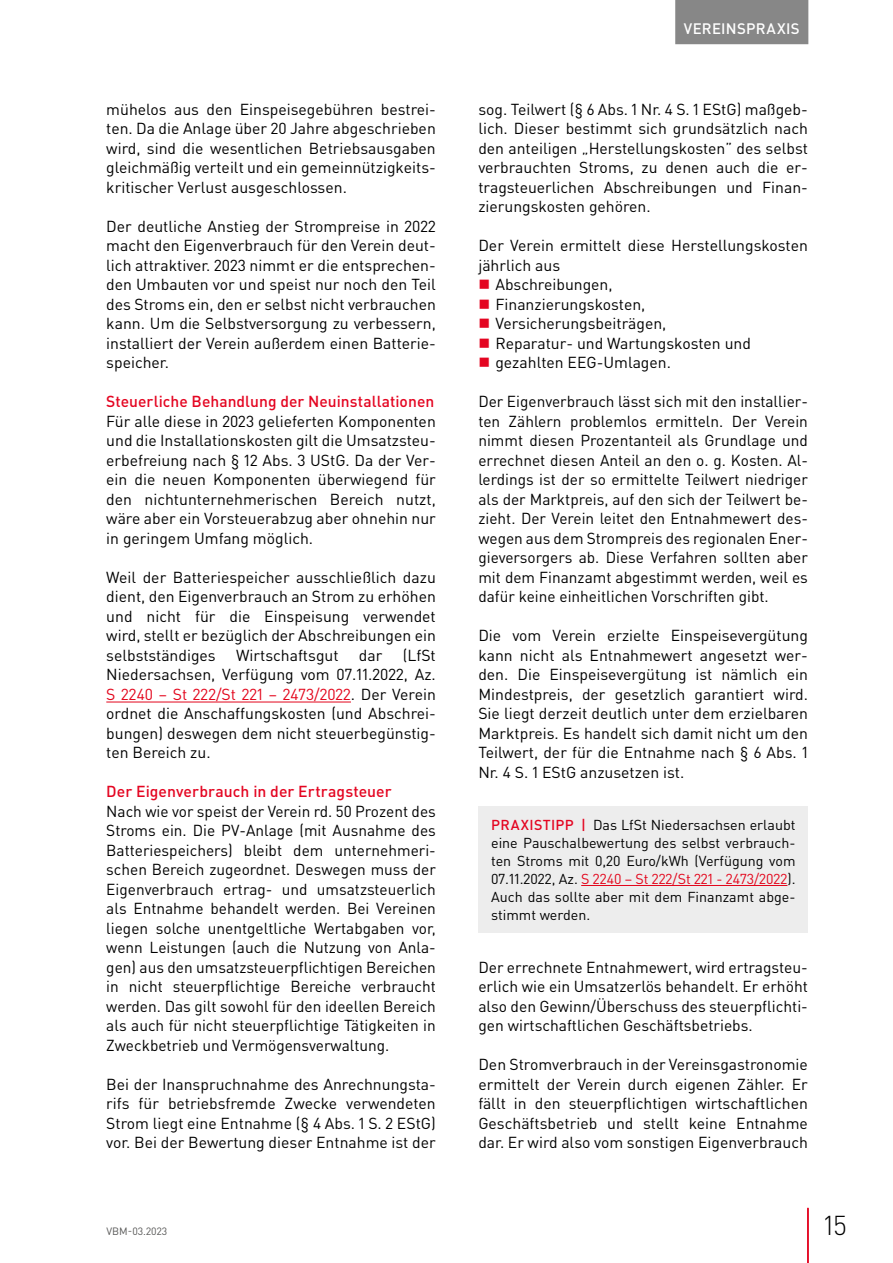
<style>
.page{position:relative;width:893px;height:1263px;background:#fff}
.page>*{position:absolute;margin:0;border:0;box-sizing:border-box;transform-origin:0 0}
.t1{font:300 27px "DIN Pro";color:#000}
.t2{font:15.75px/19.5px "DIN Pro";color:#000;text-align:justify}
.t3{font:500 15.75px "DIN Pro";letter-spacing:.005em;color:#e40521}
.t4{font:500 15px "DIN Pro";letter-spacing:.02em;color:#fff}
.t5{font:14.25px/18px "DIN Pro";color:#000;text-align:justify}
.t6{font:500 14.25px "DIN Pro";letter-spacing:.05em;color:#e40521}
.t7{font:10.5px "DIN Pro";color:#575756}
.s1{color:#e3051b}
.s2{font-weight:500;color:#e40521}
</style>
<div class="page">
<div style="left:675px;top:0;width:133px;height:44px;background:#878787"></div>
<hr style="left:807px;top:1208px;width:2px;height:55px;background:#e40521">
<hr style="left:106px;top:702px;width:245px;height:1px;background:#e3051b">
<div style="left:478px;top:806px;width:330px;height:126px;background:#ededed"></div>
<hr style="left:581px;top:885px;width:206px;height:1px;background:#e3051b">
<p class="t2" style="left:106px;top:99px;width:331px">mühelos aus den Einspeisegebühren bestrei&shy;ten. Da die Anlage über 20 Jahre abgeschrieben wird, sind die wesentlichen Betriebsausgaben gleichmäßig verteilt und ein gemeinnützigkeits&shy;kritischer Verlust ausgeschlossen.</p>
<p class="t2" style="left:106px;top:216px;width:331px">Der deutliche Anstieg der Strompreise in 2022 macht den Eigenverbrauch für den Verein deut&shy;lich attraktiver. 2023 nimmt er die entsprechen&shy;den Umbauten vor und speist nur noch den Teil des Stroms ein, den er selbst nicht verbrauchen kann. Um die Selbstversorgung zu verbessern, installiert der Verein außerdem einen Batterie&shy;speicher.</p>
<p class="t3" style="left:106px;top:391px;width:330px">Steuerliche Behandlung der Neuinstallationen</p>
<p class="t2" style="left:106px;top:411px;width:331px">Für alle diese in 2023 gelieferten Komponenten und die Installationskosten gilt die Umsatzsteu&shy;erbefreiung nach § 12 Abs. 3 UStG. Da der Ver&shy;ein die neuen Komponenten überwiegend für den nichtunternehmerischen Bereich nutzt, wäre aber ein Vorsteuerabzug aber ohnehin nur in geringem Umfang möglich.</p>
<p class="t2" style="left:106px;top:567px;width:331px">Weil der Batteriespeicher ausschließlich dazu dient, den Eigenverbrauch an Strom zu erhöhen und nicht für die Einspeisung verwendet wird, stellt er bezüglich der Abschreibungen ein selbstständiges</p>
<p class="t2" style="left:106px;top:645px;width:331px;text-indent:296px">(LfSt Niedersachsen, Verfügung vom 07.11.2022, Az.<br><span class="s1">S 2240 – St 222/St 221 – 2473/2022</span>. Der Verein ordnet die Anschaffungskosten (und Abschrei&shy;bungen) deswegen dem nicht steuerbegünstig&shy;ten Bereich zu.</p>
<p class="t3" style="left:106px;top:781px;width:287px">Der Eigenverbrauch in der Ertragsteuer</p>
<p class="t2" style="left:106px;top:801px;width:331px">Nach wie vor speist der Verein rd. 50 Prozent des Stroms ein. Die PV-Anlage (mit Ausnahme des Batteriespeichers) bleibt dem unternehmeri&shy;schen Bereich zugeordnet. Deswegen muss der Eigenverbrauch ertrag- und umsatzsteuerlich als Entnahme behandelt werden. Bei Vereinen liegen solche unentgeltliche Wertabgaben vor, wenn Leistungen (auch die Nutzung von Anla&shy;gen) aus den umsatzsteuerpflichtigen Bereichen in nicht steuerpflichtige Bereiche verbraucht werden. Das gilt sowohl für den ideellen Bereich als auch für nicht steuerpflichtige Tätigkeiten in Zweckbetrieb und Vermögensverwaltung.</p>
<p class="t2" style="left:106px;top:1074px;width:331px">Bei der Inanspruchnahme des Anrechnungsta&shy;rifs für betriebsfremde Zwecke verwendeten Strom liegt eine Entnahme (§ 4 Abs. 1 S. 2 EStG) vor. Bei der Bewertung dieser Entnahme ist der</p>
<p class="t2" style="left:236px;top:645px;width:104px">Wirtschaftsgut</p>
<p class="t2" style="left:359px;top:645px;width:25px">dar</p>
<p class="t4" style="left:684px;top:18px;width:82px">Verei nspraxi</p>
<p class="t4" style="left:791px;top:18px;width:10px">s</p>
<p class="t2" style="left:478px;top:99px;width:331px">sog. Teilwert (§ 6 Abs. 1 Nr. 4 S. 1 EStG) maßgeb&shy;lich. Dieser bestimmt sich grundsätzlich nach den anteiligen „Herstellungskosten” des selbst verbrauchten Stroms, zu denen auch die er&shy;tragsteuerlichen Abschreibungen und Finan&shy;zierungskosten gehören.</p>
<p class="t2" style="left:478px;top:235px;width:331px">Der Verein ermittelt diese Herstellungskosten</p>
<p class="t2" style="left:478px;top:255px;width:83px">jährlich aus</p>
<p class="t2" style="left:495px;top:274px;width:119px">Abschreibungen,</p>
<p class="t2" style="left:495px;top:294px;width:151px">Finanzierungskosten,</p>
<p class="t2" style="left:495px;top:313px;width:173px">Versicherungsbeiträgen,</p>
<p class="t2" style="left:495px;top:333px;width:257px">Reparatur- und Wartungskosten und</p>
<p class="t2" style="left:495px;top:352px;width:177px">gezahlten EEG-Umlagen.</p>
<p class="t2" style="left:478px;top:391px;width:331px">Der Eigenverbrauch lässt sich mit den installier&shy;ten Zählern problemlos ermitteln. Der Verein nimmt diesen Prozentanteil als Grundlage und errechnet diesen Anteil an den o. g. Kosten. Al&shy;lerdings ist der so ermittelte Teilwert niedriger als der Marktpreis, auf den sich der Teilwert be&shy;zieht. Der Verein leitet den Entnahmewert des&shy;wegen aus dem Strompreis des regionalen Ener&shy;gieversorgers ab. Diese Verfahren sollten aber mit dem Finanzamt abgestimmt werden, weil es dafür keine einheitlichen Vorschriften gibt.</p>
<p class="t2" style="left:478px;top:625px;width:331px">Die vom Verein erzielte Einspeisevergütung kann nicht als Entnahmewert angesetzt wer&shy;den. Die Einspeisevergütung ist nämlich ein Mindestpreis, der gesetzlich garantiert wird.<br>Sie liegt derzeit deutlich unter dem erzielbaren Marktpreis. Es handelt sich damit nicht um den Teilwert, der für die Entnahme nach § 6 Abs. 1<br>Nr. 4 S. 1 EStG anzusetzen ist.</p>
<p class="t5" style="left:491px;top:815px;width:306px;text-indent:90px"><span class="s2">|</span> Das LfSt Niedersachsen erlaubt eine Pauschalbewertung des selbst verbrauch&shy;ten Stroms mit 0,20 Euro/kWh (Verfügung vom 07.11.2022, Az. <span class="s1">S 2240 – St 222/St 221 - 2473/2022</span>).<br>Auch das sollte aber mit dem Finanzamt abge&shy;stimmt werden.</p>
<p class="t6" style="left:491px;top:815px;width:72px">PRAXISTIPP</p>
<p class="t2" style="left:478px;top:957px;width:331px">Der errechnete Entnahmewert, wird ertragsteu&shy;erlich wie ein Umsatzerlös behandelt. Er erhöht also den Gewinn/Überschuss des steuerpflichti&shy;gen wirtschaftlichen Geschäftsbetriebs.</p>
<p class="t2" style="left:478px;top:1054px;width:331px">Den Stromverbrauch in der Vereinsgastronomie ermittelt der Verein durch eigenen Zähler. Er fällt in den steuerpflichtigen wirtschaftlichen Geschäftsbetrieb und stellt keine Entnahme dar. Er wird also vom sonstigen Eigenverbrauch</p>
<p class="t7" style="left:106px;top:1224px;width:62px">VBM-03.2023</p>
<h1 class="t1" style="left:824px;top:1207px;width:25px">15</h1>
</div>
